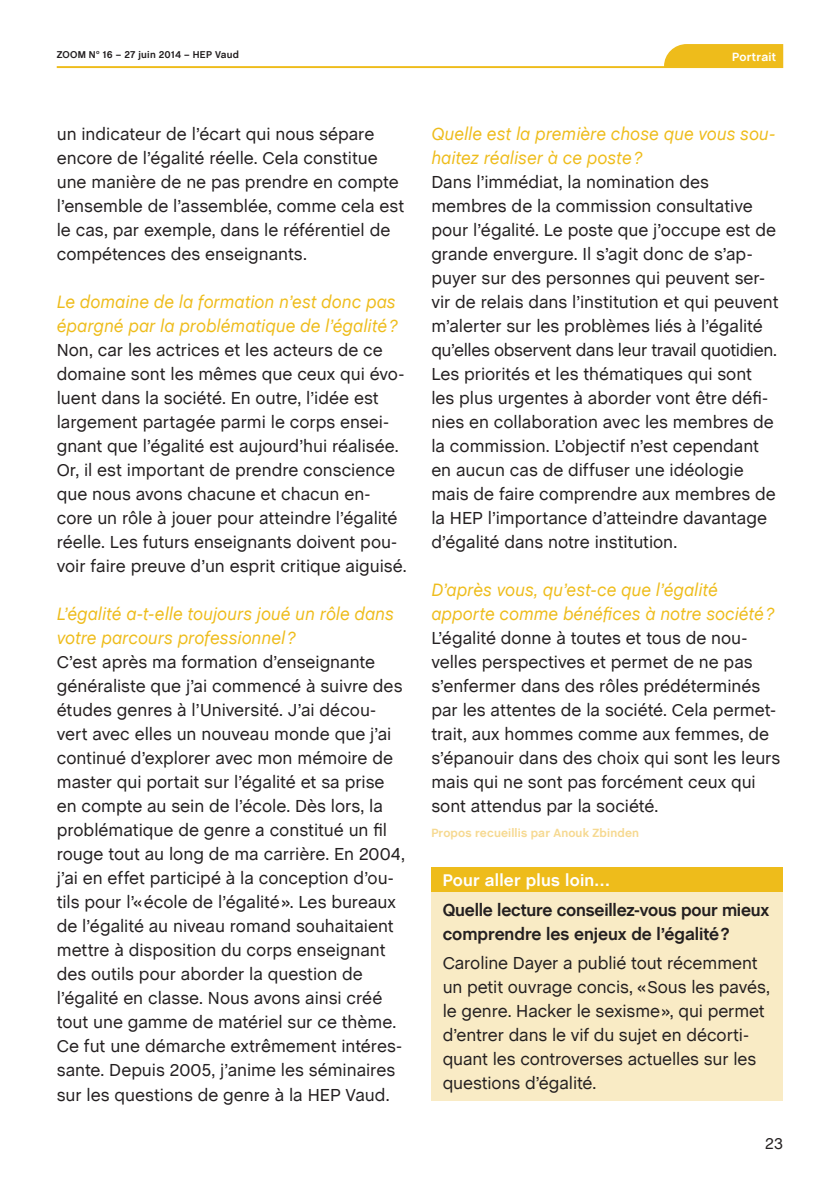
<style>
.page{position:relative;width:840px;height:1191px;background:#fff}
.page>*{position:absolute;margin:0;border:0;box-sizing:border-box;transform-origin:0 0}
.t1{font:italic 18px/24px "Chalet Book TT";letter-spacing:-.005em;color:#eebc1b}
.t2{font:17.6px/24px "Chalet Book TT";color:#231f20}
.t3{font:700 17.6px/24px "Chalet Book TT";letter-spacing:-.01em;color:#231f20}
.t4{font:700 17px "Chalet Book TT";letter-spacing:.015em;color:#fff}
.t5{font:16px "Chalet Book TT";color:#231f20}
.t6{font:700 12px "Chalet Book TT";letter-spacing:.015em;color:#f6d991}
.t7{font:700 12px "Chalet Book TT";letter-spacing:.025em;color:#fff}
.t8{font:700 10px "Chalet Book TT";letter-spacing:.02em;color:#231f20}
</style>
<div class="page">
<svg style="left:57px;top:44px;width:725px;height:24px"></svg>
<div style="left:431px;top:891px;width:351px;height:209px;background:#f9ebc5"></div>
<div style="left:431px;top:867px;width:351px;height:24px;background:#eebc1b"></div>
<p class="t8" style="left:57px;top:48px;width:184px">ZOOM N<sup>o</sup> 16 – 27 juin 2014 – HEP Vaud</p>
<p class="t7" style="left:731px;top:50px;width:46px">Portrait</p>
<p class="t2" style="left:57px;top:122px;width:349px">un indicateur de l’écart qui nous sépare encore de l’égalité réelle. Cela constitue une manière de ne pas prendre en compte l’ensemble de l’assemblée, comme cela est le cas, par exemple, dans le référentiel de compétences des enseignants.</p>
<p class="t1" style="left:57px;top:290px;width:342px">Le domaine de la formation n’est donc pas épargné par la problématique de l’égalité?</p>
<p class="t2" style="left:57px;top:338px;width:351px">Non, car les actrices et les acteurs de ce domaine sont les mêmes que ceux qui évo&shy;luent dans la société. En outre, l’idée est largement partagée parmi le corps ensei&shy;gnant que l’égalité est aujourd’hui réalisée.<br>Or, il est important de prendre conscience que nous avons chacune et chacun en&shy;core un rôle à jouer pour atteindre l’égalité réelle. Les futurs enseignants doivent pou&shy;voir faire preuve d’un esprit critique aiguisé.</p>
<p class="t1" style="left:57px;top:602px;width:338px">L’égalité a-t-elle toujours joué un rôle dans votre parcours professionnel?</p>
<p class="t2" style="left:57px;top:650px;width:349px">C’est après ma formation d’enseignante généraliste que j’ai commencé à suivre des études genres à l’Université. J’ai décou&shy;vert avec elles un nouveau monde que j’ai continué d’explorer avec mon mémoire de master qui portait sur l’égalité et sa prise en compte au sein de l’école. Dès lors, la problématique de genre a constitué un fil rouge tout au long de ma carrière. En 2004, j’ai en effet participé à la conception d’ou&shy;tils pour l’«école de l’égalité». Les bureaux de l’égalité au niveau romand souhaitaient mettre à disposition du corps enseignant des outils pour aborder la question de l’égalité en classe. Nous avons ainsi créé tout une gamme de matériel sur ce thème.<br>Ce fut une démarche extrêmement intéres&shy;sante. Depuis 2005, j’anime les séminaires sur les questions de genre à la HEP Vaud.</p>
<p class="t1" style="left:431px;top:122px;width:345px">Quelle est la première chose que vous sou&shy;haitez réaliser à ce poste?</p>
<p class="t2" style="left:431px;top:170px;width:348px">Dans l’immédiat, la nomination des membres de la commission consultative pour l’égalité. Le poste que j’occupe est de grande envergure. Il s’agit donc de s’ap&shy;puyer sur des personnes qui peuvent ser&shy;vir de relais dans l’institution et qui peuvent m’alerter sur les problèmes liés à l’égalité qu’elles observent dans leur travail quotidien.<br>Les priorités et les thématiques qui sont les plus urgentes à aborder vont être défi&shy;nies en collaboration avec les membres de la commission. L’objectif n’est cependant en aucun cas de diffuser une idéologie mais de faire comprendre aux membres de la HEP l’importance d’atteindre davantage d’égalité dans notre institution.</p>
<p class="t1" style="left:431px;top:578px;width:345px">D’après vous, qu’est-ce que l’égalité apporte comme bénéfices à notre société ?</p>
<p class="t2" style="left:431px;top:626px;width:350px">L’égalité donne à toutes et tous de nou&shy;velles perspectives et permet de ne pas s’enfermer dans des rôles prédéterminés par les attentes de la société. Cela permet&shy;trait, aux hommes comme aux femmes, de s’épanouir dans des choix qui sont les leurs mais qui ne sont pas forcément ceux qui sont attendus par la société.</p>
<p class="t6" style="left:431px;top:825px;width:209px">Propos recueillis par Anouk Zbinden</p>
<p class="t4" style="left:442px;top:869px;width:168px">Pour aller plus loin…</p>
<p class="t3" style="left:442px;top:897px;width:328px">Quelle lecture conseillez-vous pour mieux comprendre les enjeux de l’égalité?</p>
<p class="t2" style="left:442px;top:951px;width:328px">Caroline Dayer a publié tout récemment un petit ouvrage concis, «Sous les pavés, le genre. Hacker le sexisme», qui permet d’entrer dans le vif du sujet en décorti&shy;quant les controverses actuelles sur les questions d’égalité.</p>
<p class="t5" style="left:764px;top:1133px;width:19px">23</p>
</div>
